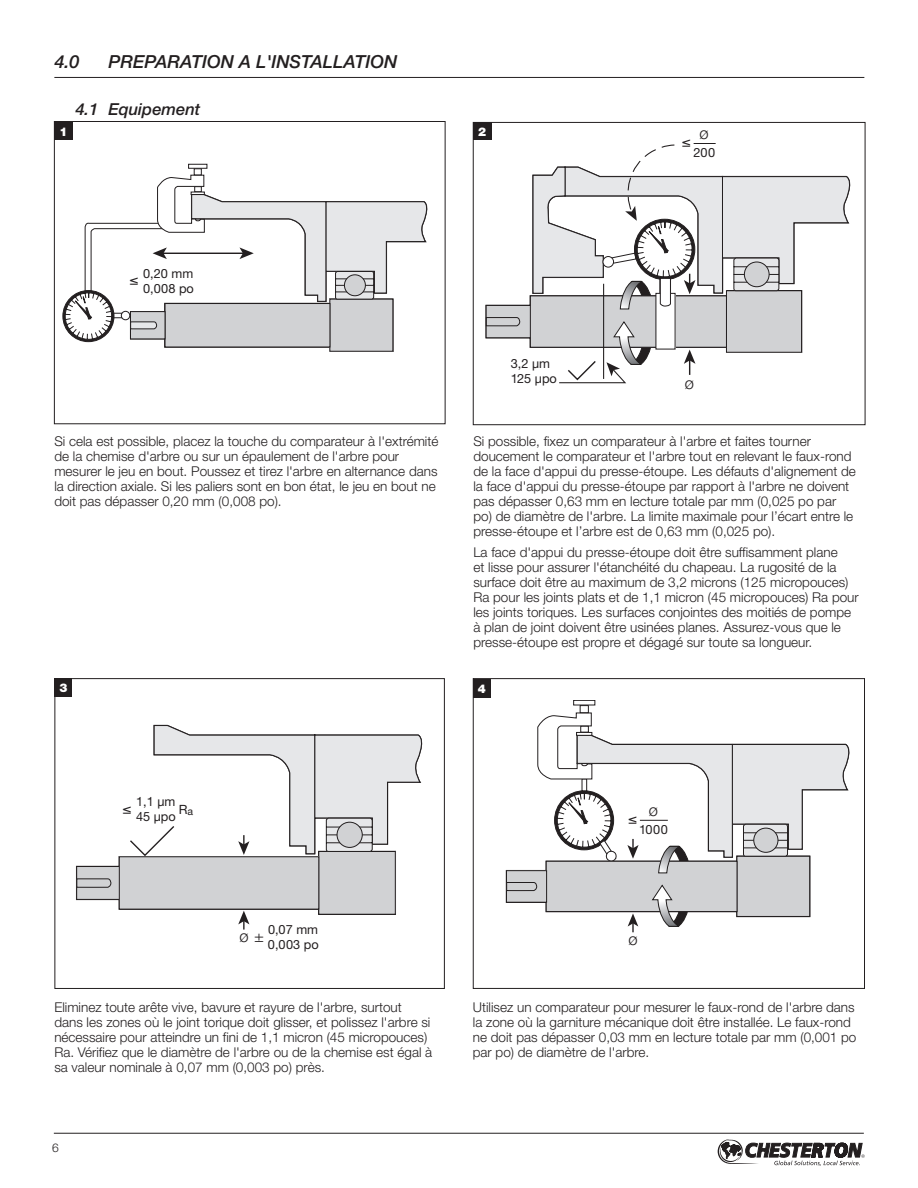
<style>
.page{position:relative;width:918px;height:1188px;background:#fff}
.page>*{position:absolute;margin:0;border:0;box-sizing:border-box;transform-origin:0 0}
.t1{font:italic 500 18px "Helvetica Neue";color:#231f20}
.t2{font:italic 500 16.5px "Helvetica Neue";color:#231f20}
.t3{font:300 16.5px "Helvetica Neue";color:#231f20}
.t4{font:300 13.5px/15px "Helvetica Neue CE";color:#231f20}
.t5{font:12.75px/15px "Helvetica Neue CE";color:#231f20}
.t6{font:900 12px "Helvetica Neue CE";color:#fff}
.t7{font:300 12px "Helvetica Neue CE";color:#231f20}
</style>
<div class="page">
<svg style="left:718px;top:1139px;width:147px;height:27px"></svg>
<hr style="left:54px;top:1133px;width:810px;height:1px;background:#231f20">
<hr style="left:54px;top:77px;width:810px;height:1px;background:#231f20">
<div style="left:473px;top:122px;width:18px;height:18px;background:#231f20"></div>
<div style="left:473px;top:122px;width:392px;height:303px;border:1px solid #231f20"></div>
<div style="left:54px;top:121px;width:392px;height:303px;border:1px solid #231f20"></div>
<div style="left:54px;top:122px;width:19px;height:18px;background:#231f20"></div>
<div style="left:76px;top:866px;width:46px;height:34px;background:#d1d2d4;border:1px solid #231f20"></div>
<svg style="left:76px;top:865px;width:36px;height:23px"></svg>
<div style="left:54px;top:678px;width:391px;height:311px;border:1px solid #231f20"></div>
<div style="left:54px;top:678px;width:18px;height:19px;background:#231f20"></div>
<div style="left:573px;top:700px;width:22px;height:5px;border:1px solid #231f20"></div>
<div style="left:580px;top:705px;width:9px;height:8px;background:#fff;border:1px solid #231f20"></div>
<div style="left:473px;top:678px;width:392px;height:311px;border:1px solid #231f20"></div>
<div style="left:473px;top:679px;width:18px;height:18px;background:#231f20"></div>
<svg style="left:123px;top:725px;width:299px;height:205px"></svg>
<svg style="left:64px;top:164px;width:363px;height:188px"></svg>
<svg style="left:485px;top:139px;width:365px;height:244px"></svg>
<svg style="left:506px;top:712px;width:343px;height:220px"></svg>
<h1 class="t1" style="left:54px;top:51px;width:27px">4.0</h1>
<h1 class="t1" style="left:108px;top:51px;width:290px">PREPARATION A L'INSTALLATION</h1>
<p class="t2" style="left:75px;top:99px;width:126px">4.1 Equipement</p>
<p class="t6" style="left:60px;top:124px;width:10px">1</p>
<p class="t6" style="left:478px;top:124px;width:10px">2</p>
<p class="t5" style="left:143px;top:266px;width:52px">0,20 mm<br>0,008 po</p>
<p class="t5" style="left:511px;top:356px;width:48px">3,2 µm<br>125 µpo</p>
<p class="t3" style="left:700px;top:123px;width:11px">ø</p>
<p class="t5" style="left:693px;top:145px;width:23px">200</p>
<p class="t3" style="left:685px;top:373px;width:11px">ø</p>
<p class="t4" style="left:54px;top:434px;width:386px">Si cela est possible, placez la touche du comparateur à l'extrémité de la chemise d'arbre ou sur un épaulement de l'arbre pour mesurer le jeu en bout. Poussez et tirez l'arbre en alternance dans la direction axiale. Si les paliers sont en bon état, le jeu en bout ne doit pas dépasser 0,20 mm (0,008 po).</p>
<p class="t4" style="left:473px;top:434px;width:384px">Si possible, fixez un comparateur à l'arbre et faites tourner doucement le comparateur et l'arbre tout en relevant le faux-rond de la face d'appui du presse-étoupe. Les défauts d'alignement de la face d'appui du presse-étoupe par rapport à l'arbre ne doivent pas dépasser 0,63 mm en lecture totale par mm (0,025 po par po) de diamètre de l'arbre. La limite maximale pour l’écart entre le presse-étoupe et l’arbre est de 0,63 mm (0,025 po).</p>
<p class="t4" style="left:473px;top:545px;width:387px">La face d'appui du presse-étoupe doit être suffisamment plane<br>et lisse pour assurer l'étanchéité du chapeau. La rugosité de la surface doit être au maximum de 3,2 microns (125 micropouces)<br>Ra pour les joints plats et de 1,1 micron (45 micropouces) Ra pour les joints toriques. Les surfaces conjointes des moitiés de pompe à plan de joint doivent être usinées planes. Assurez-vous que le presse-étoupe est propre et dégagé sur toute sa longueur.</p>
<p class="t6" style="left:59px;top:681px;width:10px">3</p>
<p class="t6" style="left:478px;top:682px;width:10px">4</p>
<p class="t5" style="left:136px;top:795px;width:41px">1,1 µm</p>
<p class="t5" style="left:179px;top:802px;width:16px">R<sub>a</sub></p>
<p class="t5" style="left:136px;top:810px;width:41px">45 µpo</p>
<p class="t3" style="left:239px;top:926px;width:26px">ø ±</p>
<p class="t5" style="left:268px;top:922px;width:52px">0,07 mm<br>0,003 po</p>
<p class="t3" style="left:649px;top:800px;width:11px">ø</p>
<p class="t5" style="left:639px;top:822px;width:30px">1000</p>
<p class="t3" style="left:629px;top:929px;width:11px">ø</p>
<p class="t4" style="left:54px;top:1000px;width:379px">Eliminez toute arête vive, bavure et rayure de l'arbre, surtout dans les zones où le joint torique doit glisser, et polissez l'arbre si nécessaire pour atteindre un fini de 1,1 micron (45 micropouces)<br>Ra. Vérifiez que le diamètre de l'arbre ou de la chemise est égal à sa valeur nominale à 0,07 mm (0,003 po) près.</p>
<p class="t4" style="left:473px;top:1000px;width:385px">Utilisez un comparateur pour mesurer le faux-rond de l'arbre dans la zone où la garniture mécanique doit être installée. Le faux-rond ne doit pas dépasser 0,03 mm en lecture totale par mm (0,001 po par po) de diamètre de l'arbre.</p>
<p class="t7" style="left:52px;top:1140px;width:8px">6</p>
</div>
